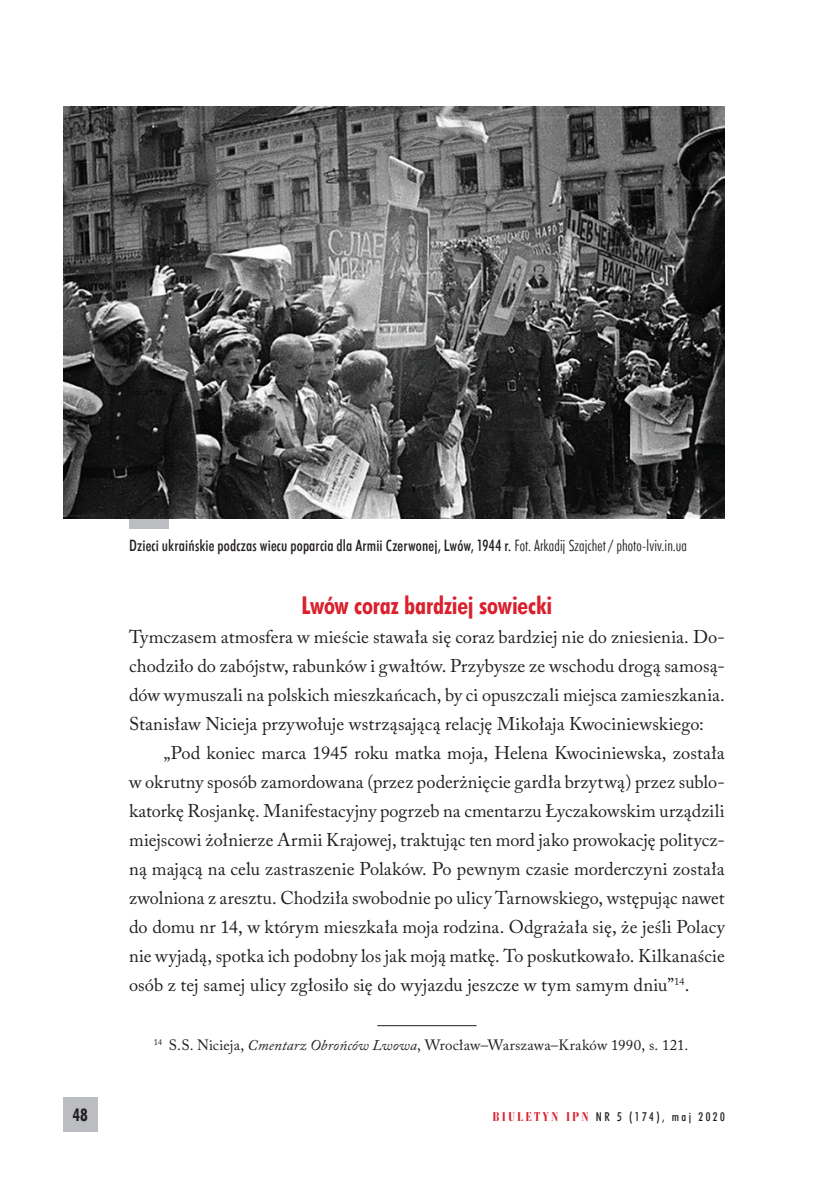
<style>
.page{position:relative;width:834px;height:1191px;background:#fff}
.page>*{position:absolute;margin:0;border:0;box-sizing:border-box;transform-origin:0 0}
.srt{font:24.5px "Futura Bd Cn EU";letter-spacing:-.005em;color:#da202d}
._1_Tekst{font:18.38px/29.1px "Adobe Caslon Pro";letter-spacing:.01em;color:#231f20;text-align:justify}
._1_Tekst_bez_wciecia{font:18.38px/29.1px "Adobe Caslon Pro";letter-spacing:.005em;color:#231f20}
.t1{font:17.5px "Futura Bd Cn EU";color:#231f20}
.podpisy{font:15.75px "Futura Md Cn EU";letter-spacing:.01em;color:#231f20}
.przypis{font:14.88px "Adobe Caslon Pro";letter-spacing:.015em;color:#231f20}
.t2{font:12.25px "Futura Md Cn EU";letter-spacing:.2em;color:#231f20}
.s1{font-family:"Futura Lt Cn EU"}
.s2{font-style:italic}
.s3{font-family:"Bauer Bodni Bd Cn EU";font-size:13.12px;color:#da202d}
</style>
<div class="page">
<div style="left:129px;top:518px;width:40px;height:11px;background:#bcbdc0"></div>
<img style="left:63px;top:107px;width:661px;height:412px">
<div style="left:63px;top:1097px;width:35px;height:34px;background:#bcbdc0"></div>
<hr style="left:377px;top:1025px;width:99px;height:1px;background:#231f20">
<p class="podpisy" style="left:129px;top:535px;width:559px">Dzieci ukraińskie podczas wiecu poparcia dla Armii Czerwonej, Lwów, 1944 r. <span class="s1">Fot. Arkadij Szajchet / photo-lviv.in.ua</span></p>
<p class="srt" style="left:301px;top:590px;width:252px">Lwów coraz bardziej sowiecki</p>
<p class="_1_Tekst_bez_wciecia" style="left:129px;top:622px;width:597px">Tymczasem atmosfera w mieście stawała się coraz bardziej nie do zniesienia. Do&shy;chodziło do zabójstw, rabunków i gwałtów. Przybysze ze wschodu drogą samosą&shy;dów wymuszali na polskich mieszkańcach, by ci opuszczali miejsca zamieszkania.<br>Stanisław Nicieja przywołuje wstrząsającą relację Mikołaja Kwociniewskiego:</p>
<p class="_1_Tekst" style="left:129px;top:738px;width:597px;text-indent:35px">„Pod koniec marca 1945 roku matka moja, Helena Kwociniewska, została w okrutny sposób zamordowana (przez poderżnięcie gardła brzytwą) przez sublo&shy;katorkę Rosjankę. Manifestacyjny pogrzeb na cmentarzu Łyczakowskim urządzili miejscowi żołnierze Armii Krajowej, traktując ten mord jako prowokację politycz&shy;ną mającą na celu zastraszenie Polaków. Po pewnym czasie morderczyni została zwolniona z aresztu. Chodziła swobodnie po ulicy Tarnowskiego, wstępując nawet do domu nr 14, w którym mieszkała moja rodzina. Odgrażała się, że jeśli Polacy nie wyjadą, spotka ich podobny los jak moją matkę. To poskutkowało. Kilkanaście osób z tej samej ulicy zgłosiło się do wyjazdu jeszcze w tym samym dniu”<sup>14</sup>.</p>
<p class="przypis" style="left:154px;top:1035px;width:533px"><sup>14</sup> S.S. Nicieja, <span class="s2">Cmentarz Obrońców Lwowa</span>, Wrocław–Warszawa–Kraków 1990, s. 121.</p>
<p class="t1" style="left:72px;top:1104px;width:17px">48</p>
<p class="t2" style="left:493px;top:1109px;width:233px"><span class="s3">BIULETYN IPN</span> NR 5 (174), maj 2020</p>
</div>
